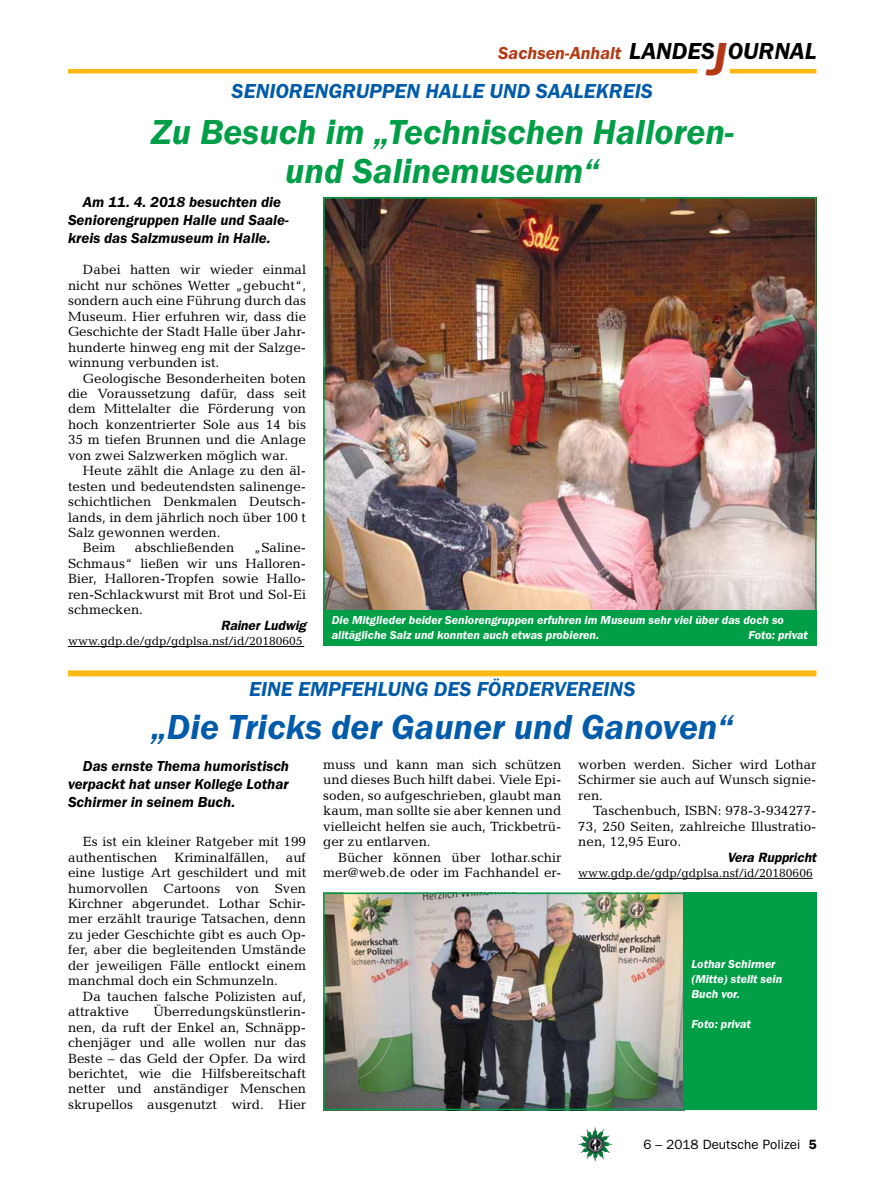
<style>
.page{position:relative;width:893px;height:1191px;background:#fff}
.page>*{position:absolute;margin:0;border:0;box-sizing:border-box;transform-origin:0 0}
.t1{font:italic 600 36px/39px "Franklin Gothic Itc T";color:#009f47;text-align:center}
.t2{font:italic 600 36px "Franklin Gothic Itc T";color:#005baa}
.t3{font:italic 600 24px "Franklin Gothic Itc T";color:#000}
.t4{font:italic 600 21px "Franklin Gothic Itc T";color:#005baa}
.t5{font:italic 600 18px "Franklin Gothic Itc T";color:#b33916}
.t6{font:italic 600 15px/18px "Franklin Gothic Itc T";color:#000}
.t7{font:13.5px/15.5px "Candida";color:#000;text-align:justify}
.t8{font:italic 600 13.5px "Franklin Gothic";color:#000}
.t9{font:13.5px "Franklin Gothic";color:#000}
.t10{font:italic 600 12px/15px "Franklin Gothic Itc T";color:#fff}
.t11{font:12px "Candida";color:#000}
.s1{font-size:48px;color:#b33916}
.s2{font-weight:600}
</style>
<div class="page">
<img style="left:578px;top:1127px;width:17px;height:25px">
<hr style="left:730px;top:69px;width:86px;height:4px;background:#fdb913">
<hr style="left:68px;top:69px;width:629px;height:4px;background:#fdb913">
<hr style="left:68px;top:646px;width:236px;height:1px;background:#000">
<img style="left:326px;top:200px;width:487px;height:410px">
<div style="left:323px;top:610px;width:493px;height:35px;background:#009f47"></div>
<img style="left:326px;top:895px;width:356px;height:212px">
<div style="left:323px;top:892px;width:362px;height:218px;border:2px solid #009f47"></div>
<div style="left:683px;top:892px;width:133px;height:218px;background:#009f47"></div>
<div style="left:68px;top:670px;width:748px;height:6px;background:#fdb913"></div>
<hr style="left:578px;top:878px;width:235px;height:1px;background:#000">
<h2 class="t3" style="left:629px;top:37px;width:176px">LA NDES<span class="s1">J</span>OURNAL</h2>
<h3 class="t5" style="left:498px;top:42px;width:125px">Sachsen-Anhalt</h3>
<h3 class="t4" style="left:232px;top:79px;width:273px">Seniorengruppen Halle und</h3>
<h3 class="t4" style="left:536px;top:79px;width:116px">Saalekreis</h3>
<h1 class="t1" style="left:151px;top:112px;width:584px">Zu Besuch im „Technischen Halloren&shy;und Salinemuseum“</h1>
<p class="t6" style="left:68px;top:193px;width:222px;text-indent:15px">Am 11. 4. 2018 besuchten die<br>Seniorengruppen Halle und Saale&shy;kreis das Salzmuseum in Halle.</p>
<p class="t7" style="left:68px;top:262px;width:240px;text-indent:15px">Dabei hatten wir wieder einmal nicht nur schönes Wetter „gebucht“, sondern auch eine Führung durch das Museum. Hier erfuhren wir, dass die Geschichte der Stadt Halle über Jahr&shy;hunderte hinweg eng mit der Salzge&shy;winnung verbunden ist.</p>
<p class="t7" style="left:68px;top:370px;width:240px;text-indent:15px">Geologische Besonderheiten boten die Voraussetzung dafür, dass seit dem Mittelalter die Förderung von hoch konzentrierter Sole aus 14 bis 35 m tiefen Brunnen und die Anlage von zwei Salzwerken möglich war.</p>
<p class="t7" style="left:83px;top:463px;width:225px">Heute zählt die Anlage zu den äl-</p>
<p class="t7" style="left:68px;top:478px;width:240px">testen und bedeutendsten salinenge-</p>
<p class="t7" style="left:68px;top:494px;width:240px">schichtlichen Denkmalen Deutsch-</p>
<p class="t7" style="left:68px;top:509px;width:240px">lands, in dem jährlich noch über 100 t</p>
<p class="t7" style="left:68px;top:525px;width:154px">Salz gewonnen werden.</p>
<p class="t7" style="left:83px;top:540px;width:34px">Beim</p>
<p class="t7" style="left:135px;top:540px;width:101px">abschließenden</p>
<p class="t7" style="left:68px;top:540px;width:240px;text-indent:186px">„Saline-Schmaus“ ließen wir uns Halloren-Bier, Halloren-Tropfen sowie Hallo&shy;ren-Schlackwurst mit Brot und Sol-Ei schmecken.</p>
<p class="t8" style="left:221px;top:617px;width:87px">Rainer Ludwig</p>
<p class="t11" style="left:68px;top:634px;width:236px">www.gdp.de/gdp/gdplsa.nsf/id/20180605</p>
<p class="t10" style="left:332px;top:612px;width:454px">Die Mitglieder beider Seniorengruppen erfuhren im Museum sehr viel über das doch so alltägliche Salz und konnten auch etwas probieren.</p>
<p class="t10" style="left:748px;top:627px;width:61px">Foto: privat</p>
<h3 class="t4" style="left:249px;top:677px;width:65px">Eine Emp</h3>
<h3 class="t4" style="left:341px;top:677px;width:283px">fehlung des Fördervereins</h3>
<h1 class="t2" style="left:151px;top:706px;width:584px">„Die Tricks der Gauner und Ganoven“</h1>
<p class="t7" style="left:323px;top:756px;width:240px">muss und kann man sich schützen und dieses Buch hilft dabei. Viele Epi&shy;soden, so aufgeschrieben, glaubt man kaum, man sollte sie aber kennen und vielleicht helfen sie auch, Trickbetrü&shy;ger zu entlarven.</p>
<p class="t7" style="left:323px;top:849px;width:240px;text-align:right">Bücher können über lothar.schir mer@web.de oder im Fachhandel er-</p>
<p class="t7" style="left:578px;top:756px;width:240px">worben werden. Sicher wird Lothar Schirmer sie auch auf Wunsch signie&shy;ren.</p>
<p class="t7" style="left:578px;top:803px;width:240px;text-indent:15px">Taschenbuch, ISBN: 978-3-934277- 73, 250 Seiten, zahlreiche Illustratio&shy;nen, 12,95 Euro.</p>
<p class="t8" style="left:727px;top:849px;width:91px">Vera Ruppricht</p>
<p class="t11" style="left:578px;top:866px;width:236px">www.gdp.de/gdp/gdplsa.nsf/id/20180606</p>
<p class="t6" style="left:68px;top:757px;width:223px;text-align:justify;text-indent:15px">Das ernste Thema humoristisch verpackt hat unser Kollege Lothar Schirmer in seinem Buch.</p>
<p class="t7" style="left:68px;top:834px;width:240px;text-indent:15px">Es ist ein kleiner Ratgeber mit 199 authentischen</p>
<p class="t7" style="left:68px;top:849px;width:240px;text-indent:218px">auf eine lustige Art geschildert und mit humorvollen Cartoons von Sven Kirchner abgerundet. Lothar Schir&shy;mer erzählt traurige Tatsachen, denn zu jeder Geschichte gibt es auch Op&shy;fer, aber die begleitenden Umstände der jeweiligen Fälle entlockt einem manchmal doch ein Schmunzeln.</p>
<p class="t7" style="left:68px;top:988px;width:240px;text-indent:15px">Da tauchen falsche Polizisten auf, attraktive</p>
<p class="t7" style="left:175px;top:849px;width:96px">Kriminalfällen,</p>
<p class="t10" style="left:691px;top:956px;width:92px">Lothar Schirmer (Mitte) stellt sein<br>Buch vor.</p>
<p class="t10" style="left:691px;top:1016px;width:61px">Foto: privat</p>
<p class="t7" style="left:68px;top:1004px;width:240px;text-indent:85px">Überredungskünstlerin&shy;nen, da ruft der Enkel an, Schnäpp&shy;chenjäger und alle wollen nur das Beste – das Geld der Opfer. Da wird berichtet, wie die Hilfsbereitschaft netter und anständiger Menschen skrupellos ausgenutzt wird. Hier</p>
<p class="t9" style="left:643px;top:1136px;width:175px">6 – 2018 Deutsche Polizei <span class="s2">5</span></p>
</div>
